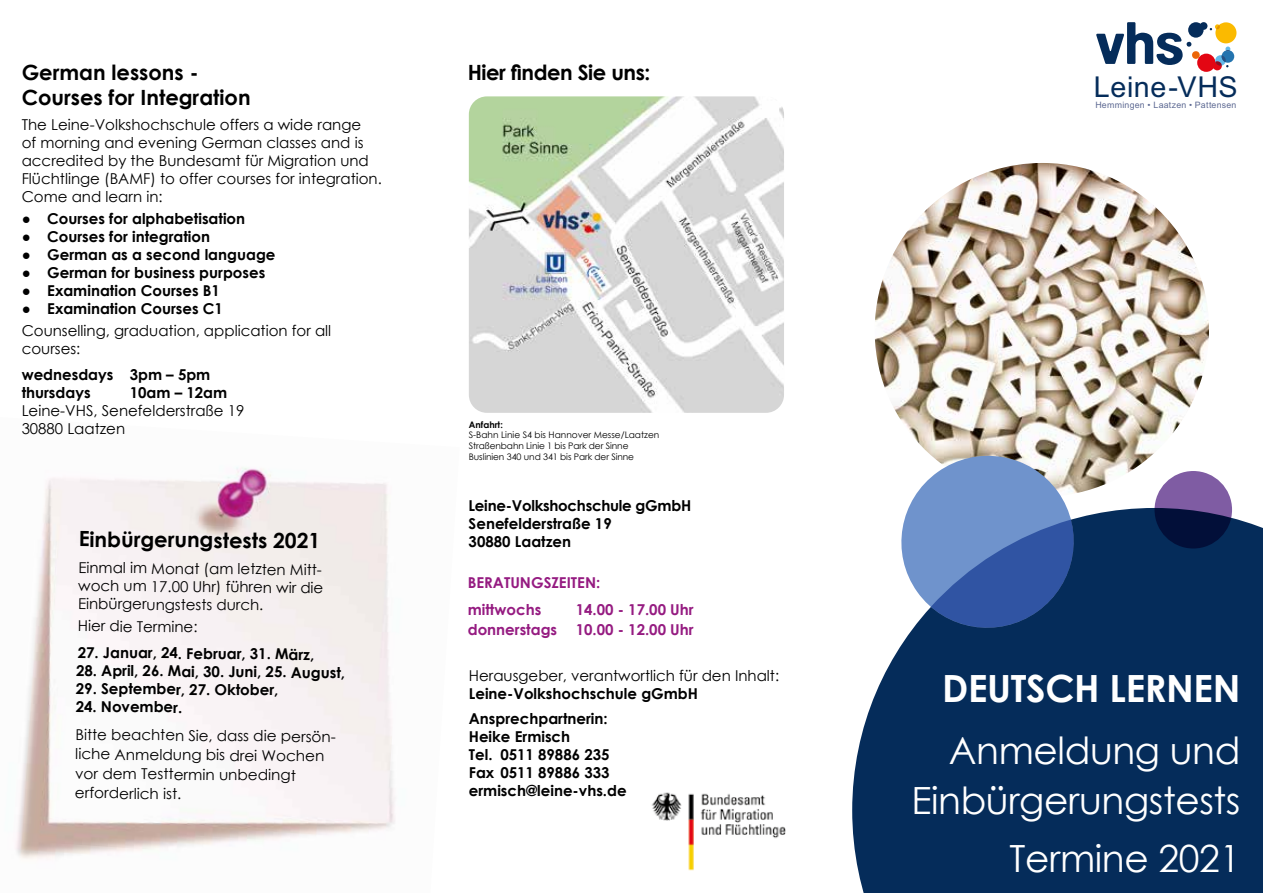
<style>
.page{position:relative;width:1263px;height:893px;background:#fff}
.page>*{position:absolute;margin:0;border:0;box-sizing:border-box;transform-origin:0 0}
.t1{font:37.5px/49.5px "Century Gothic";letter-spacing:-.01em;color:#fff;text-align:right}
.t2{font:700 37.5px "Century Gothic";letter-spacing:-.01em;color:#fff}
.t3{font:28.8px "Arial";letter-spacing:.02em;color:#052c5a}
.t4{font:700 21px/25.2px "Century Gothic";color:#000}
.t5{font:700 21px "Century Gothic";letter-spacing:-.02em;color:#000}
.t6{font:15px/18px "Century Gothic";color:#000}
.t7{font:700 15px/18px "Century Gothic";color:#000}
.t8{font:700 15px/26.5px "Century Gothic";color:#951b81}
.t9{font:9px/10.8px "Century Gothic";letter-spacing:-.01em;color:#000}
.t10{font:700 9px "Century Gothic";color:#000}
.t11{font:8.85px "Arial";letter-spacing:.025em;color:#5e6a93}
.s1{font-family:"Arial"}
.s2{font-family:"Arial";font-weight:700}
.s3{font-weight:700}
</style>
<div class="page">
<img style="left:651px;top:792px;width:135px;height:79px">
<img style="left:15px;top:467px;width:380px;height:392px">
<svg style="left:1096px;top:22px;width:140px;height:50px"></svg>
<img style="left:469px;top:96px;width:315px;height:317px">
<img style="left:875px;top:163px;width:356px;height:336px">
<svg style="left:852px;top:508px;width:411px;height:385px;background:#163a65"></svg>
<svg style="left:1154px;top:471px;width:78px;height:77px;background:#443871"></svg>
<svg style="left:890px;top:444px;width:195px;height:195px"></svg>
<h3 class="t4" style="left:22px;top:58px;width:230px">German lessons -<br>Courses for Integration</h3>
<p class="t6" style="left:22px;top:115px;width:362px">The Leine-Volkshochschule offers a wide range<br>of morning and evening German classes and is accredited by the Bundesamt für Migration und Flüchtlinge (BAMF) to offer courses for integration.<br>Come and learn in:</p>
<p class="t7" style="left:22px;top:209px;width:225px"><span class="s1">●</span> Courses for alphabetisation</p>
<p class="t7" style="left:22px;top:227px;width:190px"><span class="s1">●</span> Courses for integration</p>
<p class="t7" style="left:22px;top:245px;width:255px"><span class="s1">●</span> German as a second language</p>
<p class="t7" style="left:22px;top:263px;width:245px"><span class="s1">●</span> German for business purposes</p>
<p class="t7" style="left:22px;top:281px;width:200px"><span class="s1">●</span> Examination Courses B1</p>
<p class="t6" style="left:22px;top:297px;width:311px;line-height:22.2px"><span class="s2">●</span> <span class="s3">Examination Courses C1<br></span>Counselling, graduation, application for all</p>
<p class="t6" style="left:22px;top:340px;width:60px">courses:</p>
<p class="t7" style="left:22px;top:365px;width:190px">wednesdays 3pm – 5pm thursdays</p>
<p class="t7" style="left:130px;top:383px;width:99px">10am – 12am</p>
<p class="t6" style="left:22px;top:401px;width:224px">Leine-VHS, Senefelderstraße 19<br>30880 Laatzen</p>
<h3 class="t4" style="left:79px;top:524px;width:243px;rotate:1deg">Einbürgerungstests 2021</h3>
<p class="t6" style="left:79px;top:557px;width:247px;text-align:justify;rotate:1deg">Einmal im Monat (am letzten Mitt&shy;woch um 17.00 Uhr) führen wir die Einbürgerungstests durch.</p>
<p class="t6" style="left:78px;top:616px;width:121px;rotate:1deg">Hier die Termine:</p>
<p class="t7" style="left:78px;top:641px;width:238px;rotate:1deg">27. Januar, 24. Februar, 31. März,</p>
<p class="t7" style="left:76px;top:659px;width:271px;rotate:1deg">28. April, 26. Mai, 30. Juni, 25. August,</p>
<p class="t7" style="left:76px;top:678px;width:204px;rotate:1deg">29. September, 27. Oktober,</p>
<p class="t7" style="left:76px;top:696px;width:108px;rotate:1deg">24. November.</p>
<p class="t6" style="left:76px;top:724px;width:175px;rotate:1deg">Bitte beachten Sie, dass</p>
<p class="t6" style="left:75px;top:726px;width:263px;line-height:19px;text-indent:178px">die persön&shy;liche Anmeldung bis drei Wochen vor dem Testtermin unbedingt erforderlich ist.</p>
<h3 class="t5" style="left:468px;top:56px;width:184px">Hier finden Sie uns:</h3>
<p class="t10" style="left:469px;top:417px;width:36px">Anfahrt:</p>
<p class="t9" style="left:469px;top:430px;width:192px">S-Bahn Linie S4 bis Hannover Messe/Laatzen<br>Straßenbahn Linie 1 bis Park der Sinne<br>Buslinien 340 und 341 bis Park der Sinne</p>
<p class="t7" style="left:469px;top:495px;width:224px">Leine-Volkshochschule gGmbH<br>Senefelderstraße 19<br>30880 Laatzen</p>
<p class="t8" style="left:468px;top:569px;width:134px">BERATUNGSZEITEN: mittwochs</p>
<p class="t8" style="left:468px;top:599px;width:227px;line-height:19.8px;text-align:right">14.00 - 17.00 Uhr<br>donnerstags 10.00 - 12.00 Uhr</p>
<p class="t6" style="left:469px;top:666px;width:312px">Herausgeber, verantwortlich für den Inhalt:</p>
<p class="t7" style="left:469px;top:680px;width:231px;line-height:25.2px">Leine-Volkshochschule gGmbH<br>Ansprechpartnerin:</p>
<p class="t7" style="left:469px;top:727px;width:159px">Heike Ermisch<br>Tel. 0511 89886 235<br>Fax 0511 89886 333 ermisch@leine-vhs.de</p>
<h2 class="t3" style="left:1094px;top:68px;width:145px">Leine -VHS</h2>
<p class="t11" style="left:1095px;top:99px;width:143px">Hemmingen • Laatzen • Pattensen</p>
<h1 class="t2" style="left:942px;top:660px;width:300px">DEUTSCH LERNEN</h1>
<h1 class="t1" style="left:911px;top:725px;width:331px">Anmeldung und<br>Einbürgerungstests</h1>
<h1 class="t1" style="left:1009px;top:833px;width:232px">Termine 2021</h1>
</div>
